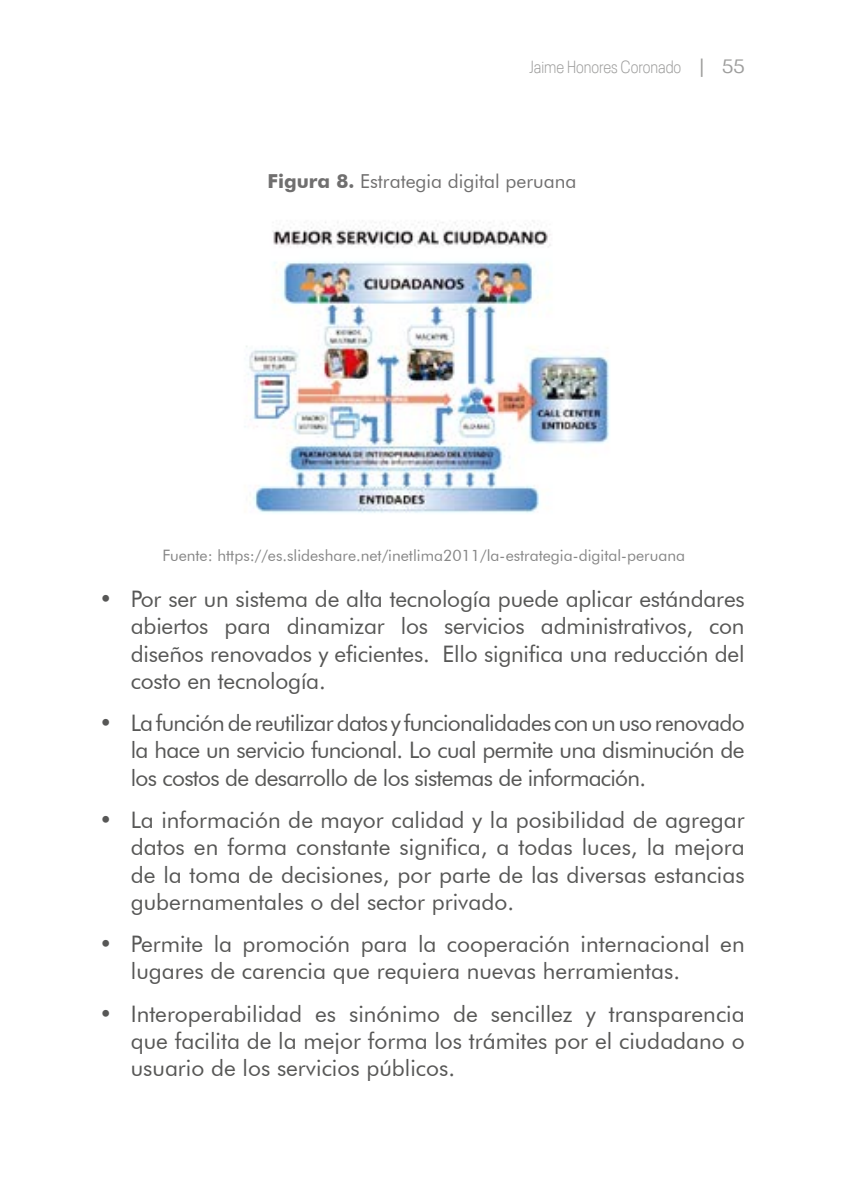
<style>
.page{position:relative;width:844px;height:1191px;background:#fff}
.page>*{position:absolute;margin:0;border:0;box-sizing:border-box;transform-origin:0 0}
.t1{font:22.75px/27.3px "Futura BT";color:#575756;text-align:justify}
.t2{font:19.25px "Futura BT";color:#706f6f}
.t3{font:300 condensed 17.5px "Neue Plak";color:#9d9d9c}
.t4{font:15.75px "Futura BT";color:#878787}
.s1{font-weight:400;font-stretch:normal;font-size:19.25px}
.s2{font-weight:700}
</style>
<div class="page">
<img style="left:244px;top:220px;width:365px;height:293px">
<p class="t3" style="left:529px;top:54px;width:216px">Jaime Honores Coronado <span class="s1">| 55</span></p>
<p class="t2" style="left:267px;top:170px;width:310px"><span class="s2">Figura 8.</span> Estrategia digital peruana</p>
<p class="t4" style="left:162px;top:545px;width:524px">Fuente: https://es.slideshare.net/inetlima2011/la-estrategia-digital-peruana</p>
<p class="t1" style="left:131px;top:585px;width:615px;text-indent:-32px">• Por ser un sistema de alta tecnología puede aplicar estándares abiertos para dinamizar los servicios administrativos, con diseños renovados y eficientes. Ello significa una reducción del costo en tecnología.</p>
<p class="t1" style="left:131px;top:709px;width:615px;text-indent:-32px">• La función de reutilizar datos y funcionalidades con un uso renovado la hace un servicio funcional. Lo cual permite una disminución de los costos de desarrollo de los sistemas de información.</p>
<p class="t1" style="left:131px;top:806px;width:615px;text-indent:-32px">• La información de mayor calidad y la posibilidad de agregar datos en forma constante significa, a todas luces, la mejora de la toma de decisiones, por parte de las diversas estancias gubernamentales o del sector privado.</p>
<p class="t1" style="left:131px;top:930px;width:615px;text-indent:-32px">• Permite la promoción para la cooperación internacional en lugares de carencia que requiera nuevas herramientas.</p>
<p class="t1" style="left:131px;top:999px;width:615px;text-indent:-32px">• Interoperabilidad es sinónimo de sencillez y transparencia que facilita de la mejor forma los trámites por el ciudadano o usuario de los servicios públicos.</p>
</div>
